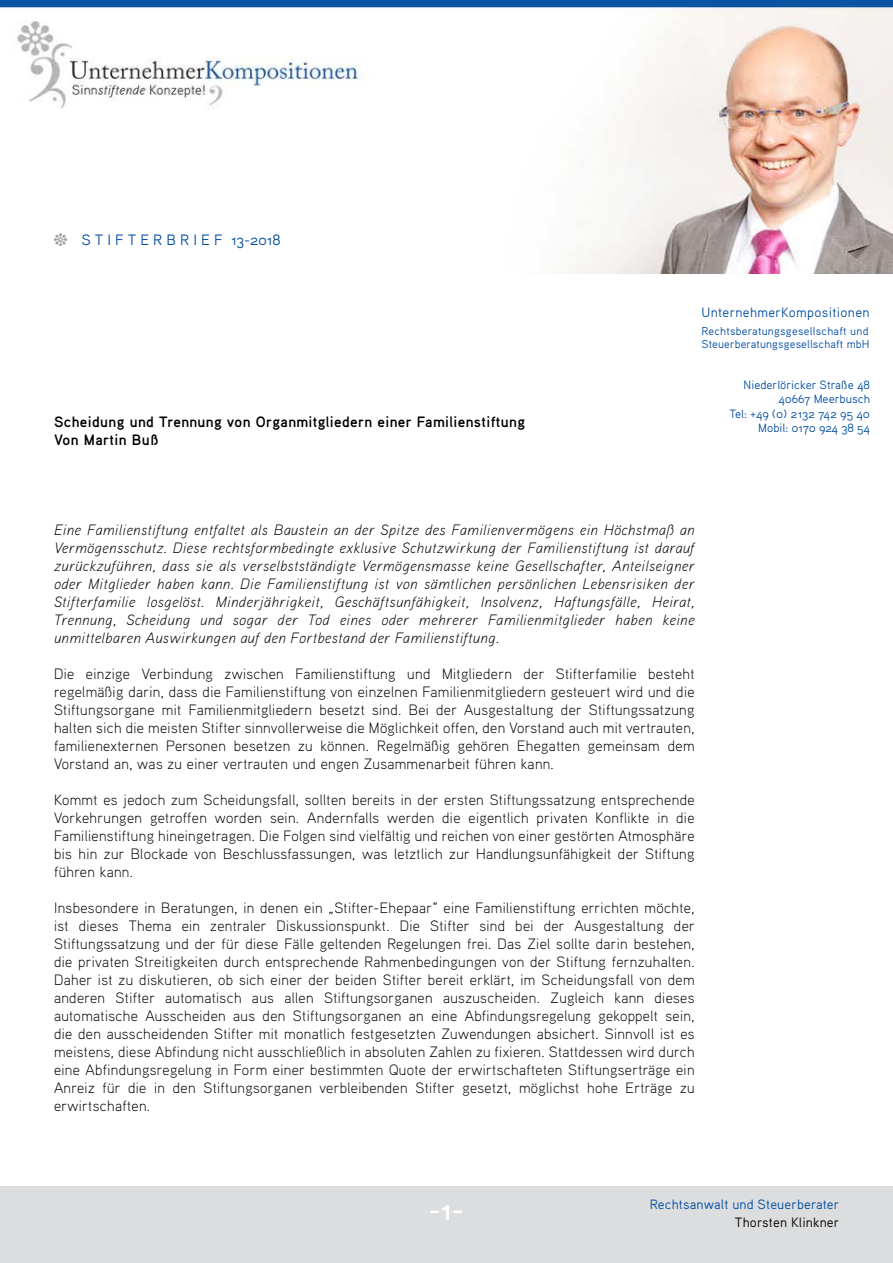
<style>
.page{position:relative;width:893px;height:1263px;background:#fff}
.page>*{position:absolute;margin:0;border:0;box-sizing:border-box;transform-origin:0 0}
.t1{font:30px "Aaux Pro Bold OSF";color:#fff}
.t2{font:300 15px/18px "Aaux Pro";letter-spacing:.025em;color:#000;text-align:justify}
.t3{font:15px/18px "Aaux Pro Light Italic OSF";letter-spacing:.025em;color:#000;text-align:justify}
.t4{font:15px "Aaux Pro Bold OSF";letter-spacing:.025em;color:#000}
.t5{font:15px "Aaux Pro Regular OSF";letter-spacing:-.01em;color:#034ea2}
.t6{font:13.5px "Aaux Pro Regular OSF";letter-spacing:.01em;color:#034ea2}
.t7{font:13.5px "Aaux Pro Regular OSF";letter-spacing:.01em;color:#000}
.t8{font:12px "Aaux Pro Regular OSF";color:#034ea2}
.t9{font:11.4px "Aaux Pro Regular OSF";letter-spacing:.01em;color:#034ea2}
</style>
<div class="page">
<img style="left:0;top:0;width:893px;height:274px">
<div style="left:0;top:1186px;width:893px;height:77px;background:#dcddde"></div>
<div style="left:81px;top:230px;width:294px;height:18px;background:#fff"></div>
<svg style="left:54px;top:233px;width:13px;height:13px"></svg>
<p class="t5" style="left:81px;top:230px;width:201px">S T I F T E R B R I E F 13-2018</p>
<p class="t4" style="left:54px;top:412px;width:473px">Scheidung und Trennung von Organmitgliedern einer Familienstiftung</p>
<p class="t4" style="left:54px;top:430px;width:106px">Von Martin Buß</p>
<p class="t6" style="left:701px;top:304px;width:170px">UnternehmerKompositionen</p>
<p class="t9" style="left:701px;top:324px;width:169px">Rechtsberatungsgesellschaft und</p>
<p class="t9" style="left:701px;top:337px;width:169px">Steuerberatungsgesellschaft mbH</p>
<p class="t8" style="left:744px;top:377px;width:128px">Niederlöricker Straße 48</p>
<p class="t8" style="left:778px;top:392px;width:93px">40667 Meerbusch</p>
<p class="t8" style="left:729px;top:406px;width:142px">Tel: +49 (0) 2132 742 95 40</p>
<p class="t8" style="left:758px;top:420px;width:113px">Mobil: 0170 924 38 54</p>
<p class="t3" style="left:54px;top:520px;width:642px">Eine Familienstiftung entfaltet als Baustein an der Spitze des Familienvermögens ein Höchstmaß an Vermögensschutz. Diese rechtsformbedingte exklusive Schutzwirkung der Familienstiftung ist darauf zurückzuführen, dass sie als verselbstständigte Vermögensmasse keine Gesellschafter, Anteilseigner oder Mitglieder haben kann. Die Familienstiftung ist von sämtlichen persönlichen Lebensrisiken der Stifterfamilie losgelöst. Minderjährigkeit, Geschäftsunfähigkeit, Insolvenz, Haftungsfälle, Heirat, Trennung, Scheidung und sogar der Tod eines oder mehrerer Familienmitglieder haben keine unmittelbaren Auswirkungen auf den Fortbestand der Familienstiftung.</p>
<p class="t2" style="left:54px;top:664px;width:642px">Die einzige Verbindung zwischen Familienstiftung und Mitgliedern der Stifterfamilie besteht regelmäßig darin, dass die Familienstiftung von einzelnen Familienmitgliedern gesteuert wird und die Stiftungsorgane mit Familienmitgliedern besetzt sind. Bei der Ausgestaltung der Stiftungssatzung halten sich die meisten Stifter sinnvollerweise die Möglichkeit offen, den Vorstand auch mit vertrauten, familienexternen Personen besetzen zu können. Regelmäßig gehören Ehegatten gemeinsam dem Vorstand an, was zu einer vertrauten und engen Zusammenarbeit führen kann.</p>
<p class="t2" style="left:54px;top:790px;width:642px">Kommt es jedoch zum Scheidungsfall, sollten bereits in der ersten Stiftungssatzung entsprechende Vorkehrungen getroffen worden sein. Andernfalls werden die eigentlich privaten Konflikte in die Familienstiftung hineingetragen. Die Folgen sind vielfältig und reichen von einer gestörten Atmosphäre bis hin zur Blockade von Beschlussfassungen, was letztlich zur Handlungsunfähigkeit der Stiftung führen kann.</p>
<p class="t2" style="left:54px;top:898px;width:642px">Insbesondere in Beratungen, in denen ein „Stifter-Ehepaar“ eine Familienstiftung errichten möchte, ist dieses Thema ein zentraler Diskussionspunkt. Die Stifter sind bei der Ausgestaltung der Stiftungssatzung und der für diese Fälle geltenden Regelungen frei. Das Ziel sollte darin bestehen, die privaten Streitigkeiten durch entsprechende Rahmenbedingungen von der Stiftung fernzuhalten.<br>Daher ist zu diskutieren, ob sich einer der beiden Stifter bereit erklärt, im Scheidungsfall von dem anderen Stifter automatisch aus allen Stiftungsorganen auszuscheiden. Zugleich kann dieses automatische Ausscheiden aus den Stiftungsorganen an eine Abfindungsregelung gekoppelt sein, die den ausscheidenden Stifter mit monatlich festgesetzten Zuwendungen absichert. Sinnvoll ist es meistens, diese Abfindung nicht ausschließlich in absoluten Zahlen zu fixieren. Stattdessen wird durch eine Abfindungsregelung in Form einer bestimmten Quote der erwirtschafteten Stiftungserträge ein Anreiz für die in den Stiftungsorganen verbleibenden Stifter gesetzt, möglichst hohe Erträge zu erwirtschaften.</p>
<p class="t1" style="left:428px;top:1190px;width:37px">-1-</p>
<p class="t6" style="left:650px;top:1196px;width:191px">Rechtsanwalt und Steuerberater</p>
<p class="t7" style="left:735px;top:1214px;width:106px">Thorsten Klinkner</p>
</div>
